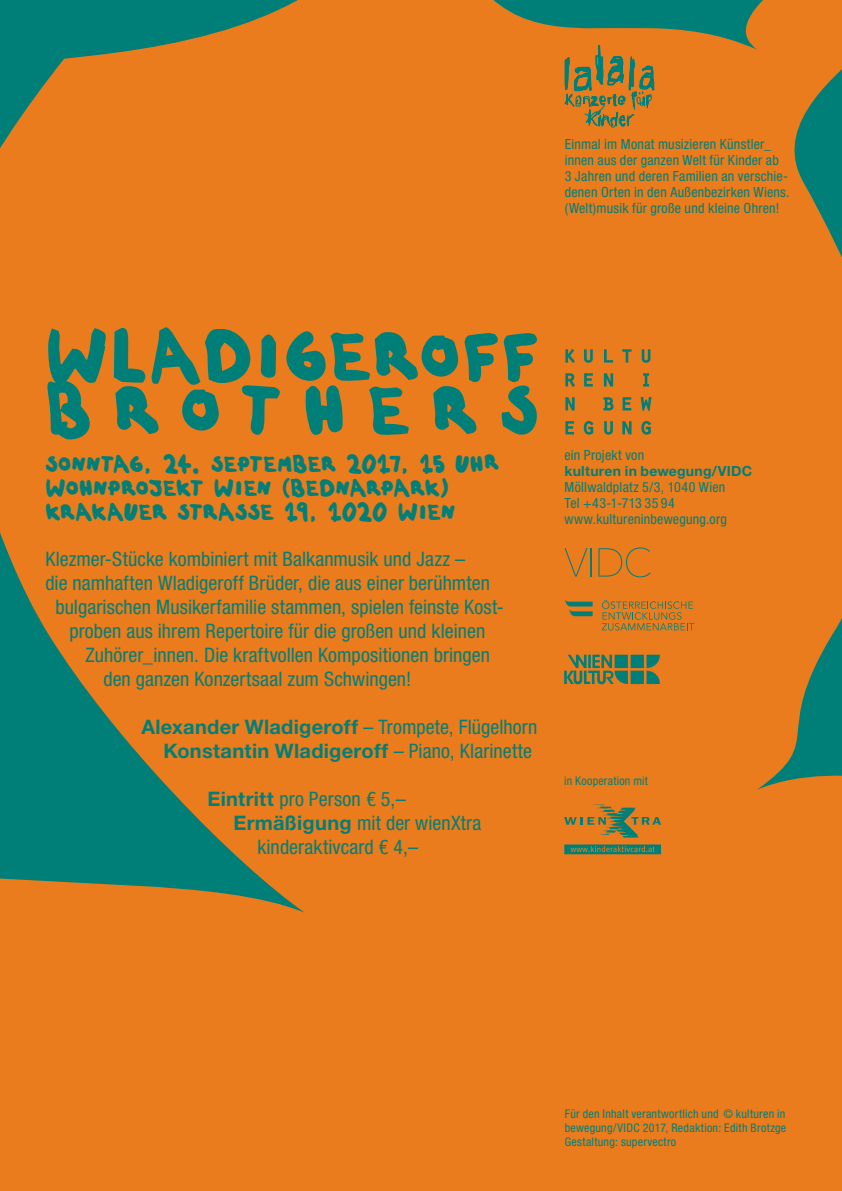
<style>
.page{position:relative;width:842px;height:1191px;background:#ea7c1d}
.page>*{position:absolute;margin:0;border:0;box-sizing:border-box;transform-origin:0 0}
.t1{font:62px/54px "Childs Play Age Ten";letter-spacing:.045em;color:#007f78}
.t2{font:condensed 20px "Helvetica Neue LT Std";letter-spacing:.005em;color:#007f78}
.t3{font:20px/24px "Childs Play Age Ten";letter-spacing:-.02em;color:#007f78}
.t4{font:700 20px/24px "Helvetica Neue LT Std";letter-spacing:.015em;color:#007f78;text-align:right}
.t5{font:condensed 14px/16px "Helvetica Neue LT Std";letter-spacing:.015em;color:#007f78}
.t6{font:700 14px "Helvetica Neue LT Std";letter-spacing:.015em;color:#007f78}
.t7{font:condensed 12px/14px "Helvetica Neue LT Std";letter-spacing:.025em;color:#007f78;text-align:justify}
.s1{font-weight:400;font-stretch:condensed}
.s2{font-weight:700;font-stretch:normal}
</style>
<div class="page">
<svg style="left:564px;top:86px;width:91px;height:42px"></svg>
<svg style="left:0;top:86px;width:305px;height:827px"></svg>
<svg style="left:757px;top:86px;width:85px;height:704px"></svg>
<svg style="left:0;top:0;width:842px;height:86px"></svg>
<svg style="left:564px;top:654px;width:96px;height:30px"></svg>
<svg style="left:602px;top:600px;width:92px;height:30px"></svg>
<svg style="left:564px;top:599px;width:29px;height:17px"></svg>
<svg style="left:564px;top:548px;width:28px;height:28px"></svg>
<svg style="left:598px;top:547px;width:53px;height:30px"></svg>
<svg style="left:565px;top:421px;width:9px;height:13px"></svg>
<svg style="left:584px;top:421px;width:9px;height:13px"></svg>
<svg style="left:604px;top:421px;width:9px;height:13px"></svg>
<svg style="left:622px;top:421px;width:9px;height:13px"></svg>
<svg style="left:641px;top:421px;width:10px;height:13px"></svg>
<svg style="left:603px;top:397px;width:10px;height:13px"></svg>
<svg style="left:641px;top:397px;width:10px;height:14px"></svg>
<svg style="left:565px;top:397px;width:10px;height:13px"></svg>
<svg style="left:623px;top:397px;width:8px;height:13px"></svg>
<svg style="left:643px;top:373px;width:6px;height:13px"></svg>
<svg style="left:584px;top:373px;width:9px;height:13px"></svg>
<svg style="left:565px;top:373px;width:10px;height:14px"></svg>
<svg style="left:604px;top:373px;width:9px;height:13px"></svg>
<svg style="left:642px;top:349px;width:8px;height:14px"></svg>
<svg style="left:604px;top:349px;width:9px;height:13px"></svg>
<svg style="left:622px;top:349px;width:10px;height:13px"></svg>
<svg style="left:565px;top:349px;width:10px;height:14px"></svg>
<svg style="left:584px;top:349px;width:9px;height:14px"></svg>
<svg style="left:564px;top:804px;width:97px;height:33px"></svg>
<svg style="left:564px;top:844px;width:97px;height:10px"></svg>
<p class="t5" style="left:565px;top:136px;width:226px">Einmal im Monat musizieren Künstler_ innen aus der ganzen Welt für Kinder ab<br>3 Jahren und deren Familien an verschie&shy;denen Orten in den Außenbezirken Wiens. (Welt)musik für große und kleine Ohren!</p>
<h1 class="t1" style="left:45px;top:329px;width:495px">Wladigeroff<br>Brothers</h1>
<p class="t3" style="left:45px;top:452px;width:455px">Sonntag, 24. september 2017, 15 UHr<br>Wohnprojekt Wien (Bednarpark)<br>Krakauer StraSSe 19, 1020 Wien</p>
<p class="t2" style="left:45px;top:547px;width:421px">Klezmer-Stücke kombiniert mit Balkanmusik und Jazz –</p>
<p class="t2" style="left:45px;top:571px;width:446px">die namhaften Wladigeroff Brüder, die aus einer berühmten</p>
<p class="t2" style="left:55px;top:595px;width:448px">bulgarischen Musikerfamilie stammen, spielen feinste Kost-</p>
<p class="t2" style="left:69px;top:619px;width:417px">proben aus ihrem Repertoire für die großen und kleinen</p>
<p class="t2" style="left:85px;top:643px;width:406px">Zuhörer_innen. Die kraftvollen Kompositionen bringen</p>
<p class="t2" style="left:103px;top:667px;width:309px">den ganzen Konzertsaal zum Schwingen!</p>
<p class="t4" style="left:141px;top:714px;width:397px">Alexander Wladigeroff <span class="s1">– Trompete, Flügelhorn<br></span>Konstantin Wladigeroff <span class="s1">– Piano, Klarinette</span></p>
<p class="t2" style="left:207px;top:787px;width:200px"><span class="s2">Eintritt</span> pro Person € 5,–</p>
<p class="t2" style="left:233px;top:811px;width:249px"><span class="s2">Ermäßigung</span> mit der wienXtra</p>
<p class="t2" style="left:257px;top:835px;width:162px">kinderaktivcard € 4,–</p>
<p class="t5" style="left:564px;top:447px;width:81px">ein Projekt von</p>
<p class="t6" style="left:564px;top:462px;width:189px">kulturen in bewegung/VIDC</p>
<p class="t5" style="left:564px;top:479px;width:164px">Möllwaldplatz 5/3, 1040 Wien<br>Tel +43-1-713 35 94 www.kultureninbewegung.org</p>
<p class="t7" style="left:564px;top:774px;width:85px">in Kooperation mit</p>
<p class="t7" style="left:565px;top:1106px;width:223px">Für den Inhalt verantwortlich und © kulturen in bewegung/VIDC 2017, Redaktion: Edith Brotzge Gestaltung: supervectro</p>
</div>
